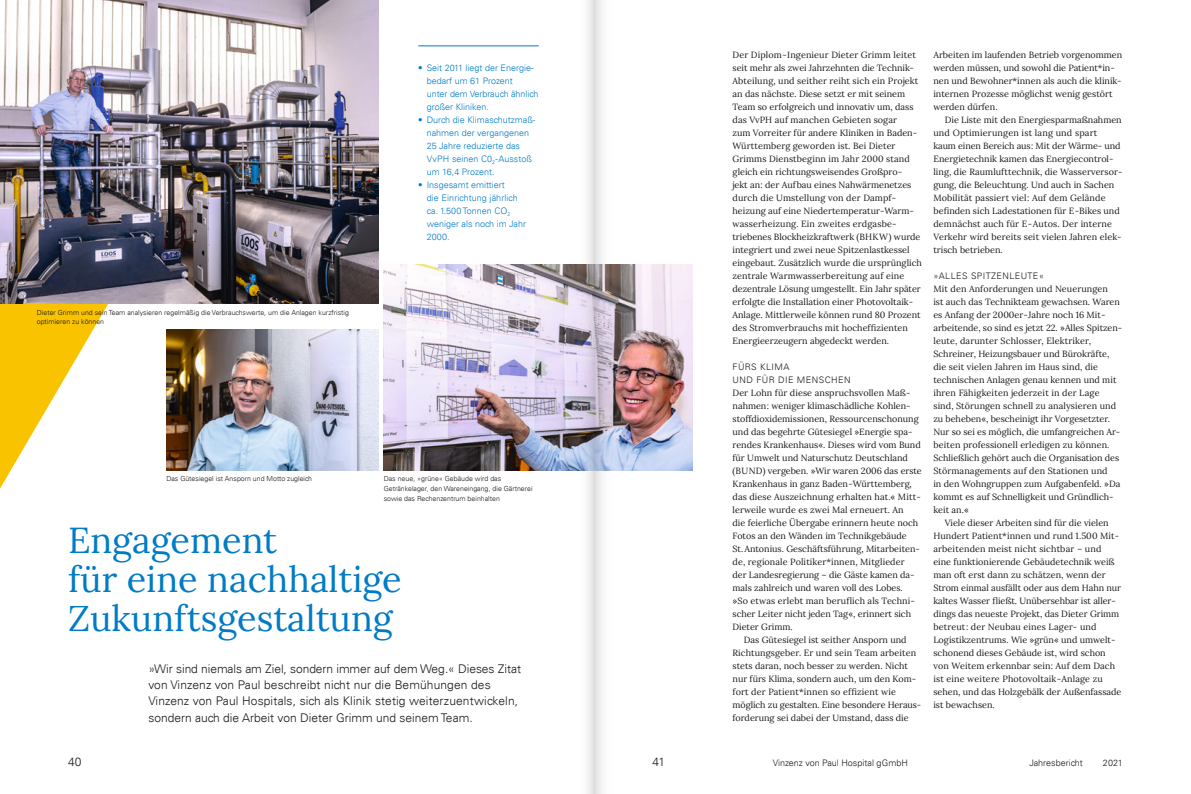
<style>
.page{position:relative;width:1191px;height:794px;background:#fff}
.page>*{position:absolute;margin:0;border:0;box-sizing:border-box;transform-origin:0 0}
.t1{font:36px/39px "Lora";color:#007bc5}
.t2{font:300 12px/16.2px "Univers LT";color:#1b1917}
.t3{font:9px/13px "Lora";color:#1b1917}
.t4{font:300 9px/13px "Univers LT";color:#007bc5}
.t5{font:300 9px/13px "Univers LT";letter-spacing:.05em;color:#1b1917}
.t6{font:300 9px "Univers LT";color:#1b1917}
.t7{font:300 9px "Univers LT";letter-spacing:.02em;color:#1b1917}
.t8{font:300 7px/9.8px "Univers LT";color:#1b1917}
</style>
<div class="page">
<svg style="left:0;top:303px;width:303px;height:186px"></svg>
<img style="left:0;top:0;width:378px;height:303px">
<img style="left:166px;top:329px;width:212px;height:141px">
<img style="left:384px;top:265px;width:308px;height:205px">
<hr style="left:418px;top:45px;width:121px;height:1px;background:#007bc5">
<svg style="left:573px;top:0;width:45px;height:794px"></svg>
<p class="t8" style="left:37px;top:307px;width:314px">Dieter Grimm und sein Team analysieren regelmäßig die Verbrauchswerte, um die Anlagen kurzfristig optimieren zu können</p>
<p class="t4" style="left:427px;top:62px;width:113px;text-indent:-9px">• Seit 2011 liegt der Energie&shy;bedarf um 61 Prozent<br>unter dem Verbrauch ähnlich großer Kliniken.</p>
<p class="t4" style="left:427px;top:114px;width:110px;text-indent:-9px">• Durch die Klimaschutzmaß&shy;nahmen der vergangenen<br>25 Jahre reduzierte das<br>VvPH seinen C0<sub>2</sub>-Ausstoß um 16,4 Prozent.</p>
<p class="t4" style="left:427px;top:179px;width:101px;text-indent:-9px">• Insgesamt emittiert<br>die Einrichtung jährlich ca. 1.500 Tonnen CO<sub>2 </sub>weniger als noch im Jahr<br>2000.</p>
<p class="t8" style="left:166px;top:474px;width:147px">Das Gütesiegel ist Ansporn und Motto zugleich</p>
<p class="t8" style="left:384px;top:474px;width:150px">Das neue, »grüne« Gebäude wird das<br>Getränkelager, den Wareneingang, die Gärtnerei sowie das Rechenzentrum beinhalten</p>
<h1 class="t1" style="left:68px;top:518px;width:335px">Engagement<br>für eine nachhaltige<br>Zukunftsgestaltung</h1>
<p class="t2" style="left:148px;top:660px;width:374px">»Wir sind niemals am Ziel, sondern immer auf dem Weg.« Dieses Zitat von Vinzenz von Paul beschreibt nicht nur die Bemühungen des Vinzenz von Paul Hospitals, sich als Klinik stetig weiterzuentwickeln, sondern auch die Arbeit von Dieter Grimm und seinem Team.</p>
<p class="t3" style="left:732px;top:48px;width:191px">Der Diplom-Ingenieur Dieter Grimm leitet seit mehr als zwei Jahrzehnten die Technik-Abteilung, und seither reiht sich ein Projekt an das nächste. Diese setzt er mit seinem Team so erfolgreich und innovativ um, dass das VvPH auf manchen Gebieten sogar<br>zum Vorreiter für andere Kliniken in Baden-Württemberg geworden ist. Bei Dieter Grimms Dienstbeginn im Jahr 2000 stand gleich ein richtungsweisendes Großpro-<br>jekt an: der Aufbau eines Nahwärmenetzes durch die Umstellung von der Dampf&shy;heizung auf eine Niedertemperatur-Warm&shy;wasserheizung. Ein zweites erdgasbe&shy;triebenes Blockheizkraftwerk (BHKW) wurde integriert und zwei neue Spitzenlastkessel eingebaut. Zusätzlich wurde die ursprünglich zentrale Warmwasserbereitung auf eine dezentrale Lösung umgestellt. Ein Jahr später erfolgte die Installation einer Photovoltaik-Anlage. Mittlerweile können rund 80 Prozent des Stromverbrauchs mit hocheffizienten Energieerzeugern abgedeckt werden.</p>
<p class="t5" style="left:732px;top:361px;width:120px">FÜRS KLIMA<br>UND FÜR DIE MENSCHEN</p>
<p class="t3" style="left:732px;top:386px;width:179px">Der Lohn für diese anspruchsvollen Maß-</p>
<p class="t3" style="left:732px;top:399px;width:180px">nahmen: weniger klimaschädliche Kohlen-</p>
<p class="t3" style="left:732px;top:412px;width:188px">stoffdioxidemissionen, Ressourcenschonung</p>
<p class="t3" style="left:732px;top:425px;width:182px">und das begehrte Gütesiegel »Energie spa-</p>
<p class="t3" style="left:732px;top:438px;width:190px">rendes Krankenhaus«. Dieses wird vom Bund</p>
<p class="t3" style="left:732px;top:451px;width:177px">für Umwelt und Naturschutz Deutschland</p>
<p class="t3" style="left:732px;top:464px;width:191px">(BUND) vergeben. »Wir waren 2006 das erste</p>
<p class="t3" style="left:732px;top:477px;width:181px">Krankenhaus in ganz Baden-Württemberg,</p>
<p class="t3" style="left:732px;top:490px;width:190px">das diese Auszeichnung erhalten hat.« Mitt-</p>
<p class="t3" style="left:732px;top:503px;width:173px">lerweile wurde es zwei Mal erneuert. An</p>
<p class="t3" style="left:732px;top:516px;width:187px">die feierliche Übergabe erinnern heute noch</p>
<p class="t3" style="left:732px;top:529px;width:176px">Fotos an den Wänden im Technikgebäude</p>
<p class="t3" style="left:732px;top:542px;width:189px">St.Antonius. Geschäftsführung, Mitarbeiten-</p>
<p class="t3" style="left:732px;top:555px;width:174px">de, regionale Politiker*innen, Mitglieder</p>
<p class="t3" style="left:732px;top:568px;width:183px">der Landesregierung – die Gäste kamen da-</p>
<p class="t3" style="left:732px;top:581px;width:172px">mals zahlreich und waren voll des Lobes.</p>
<p class="t3" style="left:732px;top:594px;width:184px">»So etwas erlebt man beruflich als Techni-</p>
<p class="t3" style="left:732px;top:607px;width:180px">scher Leiter nicht jeden Tag«, erinnert sich</p>
<p class="t3" style="left:732px;top:620px;width:62px">Dieter Grimm.</p>
<p class="t3" style="left:744px;top:633px;width:164px">Das Gütesiegel ist seither Ansporn und</p>
<p class="t3" style="left:732px;top:646px;width:185px">Richtungsgeber. Er und sein Team arbeiten</p>
<p class="t3" style="left:732px;top:659px;width:177px">stets daran, noch besser zu werden. Nicht</p>
<p class="t3" style="left:732px;top:672px;width:185px">nur fürs Klima, sondern auch, um den Kom-</p>
<p class="t3" style="left:732px;top:685px;width:165px">fort der Patient*innen so effizient wie</p>
<p class="t3" style="left:732px;top:698px;width:190px">möglich zu gestalten. Eine besondere Heraus-</p>
<p class="t3" style="left:732px;top:711px;width:178px">forderung sei dabei der Umstand, dass die</p>
<p class="t3" style="left:933px;top:48px;width:190px">Arbeiten im laufenden Betrieb vorgenommen werden müssen, und sowohl die Patient*in&shy;nen und Bewohner*innen als auch die klinik&shy;internen Prozesse möglichst wenig gestört werden dürfen.</p>
<p class="t3" style="left:933px;top:113px;width:190px;text-indent:11px">Die Liste mit den Energiesparmaßnahmen und Optimierungen ist lang und spart<br>kaum einen Bereich aus: Mit der Wärme- und Energietechnik kamen das Energiecontrol&shy;ling, die Raumlufttechnik, die Wasserversor&shy;gung, die Beleuchtung. Und auch in Sachen Mobilität passiert viel: Auf dem Gelände befinden sich Ladestationen für E-Bikes und demnächst auch für E-Autos. Der interne Verkehr wird bereits seit vielen Jahren elek&shy;trisch betrieben.</p>
<p class="t5" style="left:933px;top:269px;width:112px">»ALLES SPITZENLEUTE«</p>
<p class="t3" style="left:933px;top:282px;width:176px">Mit den Anforderungen und Neuerungen</p>
<p class="t3" style="left:933px;top:295px;width:188px">ist auch das Technikteam gewachsen. Waren</p>
<p class="t3" style="left:933px;top:308px;width:173px">es Anfang der 2000er-Jahre noch 16 Mit-</p>
<p class="t3" style="left:933px;top:321px;width:190px">arbeitende, so sind es jetzt 22. »Alles Spitzen-</p>
<p class="t3" style="left:933px;top:334px;width:159px">leute, darunter Schlosser, Elektriker,</p>
<p class="t3" style="left:933px;top:347px;width:177px">Schreiner, Heizungsbauer und Bürokräfte,</p>
<p class="t3" style="left:933px;top:360px;width:166px">die seit vielen Jahren im Haus sind, die</p>
<p class="t3" style="left:933px;top:373px;width:185px">technischen Anlagen genau kennen und mit</p>
<p class="t3" style="left:933px;top:386px;width:168px">ihren Fähigkeiten jederzeit in der Lage</p>
<p class="t3" style="left:933px;top:399px;width:184px">sind, Störungen schnell zu analysieren und</p>
<p class="t3" style="left:933px;top:412px;width:178px">zu beheben«, bescheinigt ihr Vorgesetzter.</p>
<p class="t3" style="left:933px;top:425px;width:188px">Nur so sei es möglich, die umfangreichen Ar-</p>
<p class="t3" style="left:933px;top:438px;width:178px">beiten professionell erledigen zu können.</p>
<p class="t3" style="left:933px;top:451px;width:187px">Schließlich gehört auch die Organisation des</p>
<p class="t3" style="left:933px;top:464px;width:176px">Störmanagements auf den Stationen und</p>
<p class="t3" style="left:933px;top:477px;width:188px">in den Wohngruppen zum Aufgabenfeld. »Da</p>
<p class="t3" style="left:933px;top:490px;width:182px">kommt es auf Schnelligkeit und Gründlich-</p>
<p class="t3" style="left:933px;top:503px;width:37px">keit an.«</p>
<p class="t3" style="left:944px;top:516px;width:165px">Viele dieser Arbeiten sind für die vielen</p>
<p class="t3" style="left:933px;top:529px;width:187px">Hundert Patient*innen und rund 1.500 Mit-</p>
<p class="t3" style="left:933px;top:542px;width:169px">arbeitenden meist nicht sichtbar – und</p>
<p class="t3" style="left:933px;top:555px;width:183px">eine funktionierende Gebäudetechnik weiß</p>
<p class="t3" style="left:933px;top:568px;width:174px">man oft erst dann zu schätzen, wenn der</p>
<p class="t3" style="left:933px;top:581px;width:189px">Strom einmal ausfällt oder aus dem Hahn nur</p>
<p class="t3" style="left:933px;top:594px;width:184px">kaltes Wasser fließt. Unübersehbar ist aller-</p>
<p class="t3" style="left:933px;top:607px;width:187px">dings das neueste Projekt, das Dieter Grimm</p>
<p class="t3" style="left:933px;top:620px;width:165px">betreut: der Neubau eines Lager- und</p>
<p class="t3" style="left:933px;top:633px;width:184px">Logistikzentrums. Wie »grün« und umwelt-</p>
<p class="t3" style="left:933px;top:646px;width:174px">schonend dieses Gebäude ist, wird schon</p>
<p class="t3" style="left:933px;top:659px;width:183px">von Weitem erkennbar sein: Auf dem Dach</p>
<p class="t3" style="left:933px;top:672px;width:171px">ist eine weitere Photovoltaik-Anlage zu</p>
<p class="t3" style="left:933px;top:685px;width:189px">sehen, und das Holzgebälk der Außenfassade</p>
<p class="t3" style="left:933px;top:698px;width:63px">ist bewachsen.</p>
<h2 class="t2" style="left:68px;top:753px;width:15px">40</h2>
<h2 class="t2" style="left:652px;top:753px;width:14px">41</h2>
<p class="t6" style="left:772px;top:757px;width:137px">Vinzenz von Paul Hospital gGmbH</p>
<p class="t6" style="left:1029px;top:757px;width:55px">Jahresbericht</p>
<p class="t7" style="left:1102px;top:757px;width:22px">2021</p>
</div>
